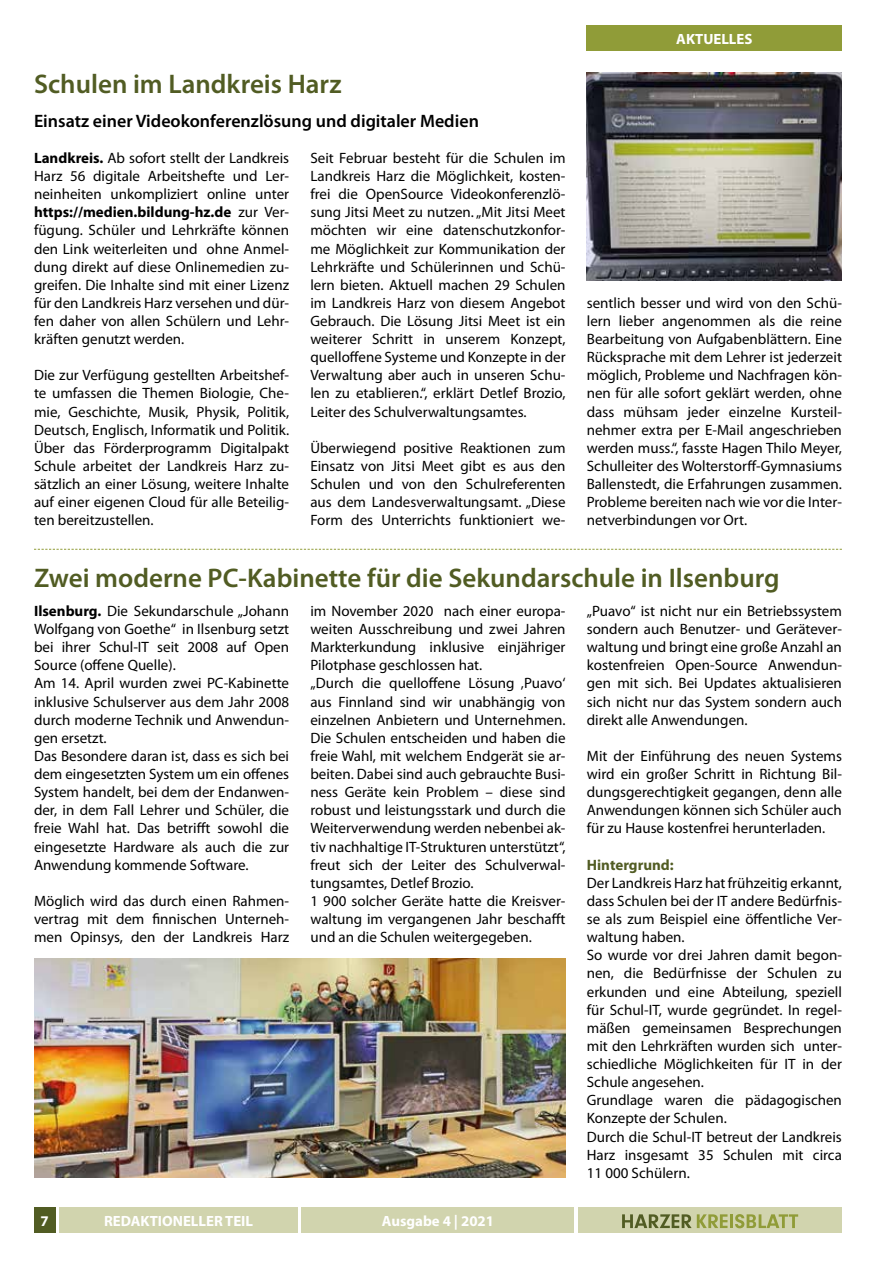
<style>
.page{position:relative;width:893px;height:1263px;background:#fff}
.page>*{position:absolute;margin:0;border:0;box-sizing:border-box;transform-origin:0 0}
.t1{font:600 27px "Myriad Pro";color:#515c23}
.t2{font:600 18px "Myriad Pro";color:#000}
.t3{font:15px/18.1px "Myriad Pro";color:#000;text-align:justify}
.t4{font:700 15px "Myriad Pro";color:#515c23}
.t5{font:700 14.85px "Myriad Pro";color:#fff}
.s1{font-weight:700}
</style>
<div class="page">
<div style="left:578px;top:1208px;width:264px;height:25px;background:#d1d4ae"></div>
<svg style="left:622px;top:1214px;width:105px;height:14px"></svg>
<hr style="left:730px;top:1214px;width:3px;height:14px;background:#909c38">
<svg style="left:735px;top:1214px;width:63px;height:14px"></svg>
<div style="left:60px;top:1208px;width:238px;height:25px;background:#d1d4ae"></div>
<div style="left:34px;top:1208px;width:21px;height:25px;background:#515c23"></div>
<div style="left:302px;top:1208px;width:272px;height:25px;background:#d1d4ae"></div>
<div style="left:587px;top:26px;width:255px;height:25px;background:#909c38"></div>
<svg style="left:34px;top:549px;width:808px;height:1px"></svg>
<img style="left:587px;top:73px;width:255px;height:208px">
<img style="left:34px;top:958px;width:532px;height:220px">
<p class="t5" style="left:676px;top:29px;width:78px">AKTUELLES</p>
<h1 class="t1" style="left:34px;top:66px;width:309px">Schulen im Landkreis Harz</h1>
<p class="t2" style="left:34px;top:109px;width:446px">Einsatz einer Videokonferenzlösung und digitaler Medien</p>
<p class="t3" style="left:34px;top:149px;width:257px"><span class="s1">Landkreis.</span> Ab sofort stellt der Landkreis Harz 56 digitale Arbeitshefte und Ler&shy;neinheiten unkompliziert online unter <span class="s1">https://medien.bildung-hz.de</span> zur Ver&shy;fügung. Schüler und Lehrkräfte können den Link weiterleiten und ohne Anmel&shy;dung direkt auf diese Onlinemedien zu&shy;greifen. Die Inhalte sind mit einer Lizenz für den Landkreis Harz versehen und dür&shy;fen daher von allen Schülern und Lehr&shy;kräften genutzt werden.</p>
<p class="t3" style="left:34px;top:366px;width:257px">Die zur Verfügung gestellten Arbeitshef&shy;te umfassen die Themen Biologie, Che&shy;mie, Geschichte, Musik, Physik, Politik, Deutsch, Englisch, Informatik und Politik.<br>Über das Förderprogramm Digitalpakt Schule arbeitet der Landkreis Harz zu&shy;sätzlich an einer Lösung, weitere Inhalte auf einer eigenen Cloud für alle Beteilig&shy;ten bereitzustellen.</p>
<p class="t3" style="left:310px;top:149px;width:257px">Seit Februar besteht für die Schulen im Landkreis Harz die Möglichkeit, kosten&shy;frei die OpenSource Videokonferenzlö&shy;sung Jitsi Meet zu nutzen. „Mit Jitsi Meet möchten wir eine datenschutzkonfor&shy;me Möglichkeit zur Kommunikation der Lehrkräfte und Schülerinnen und Schü&shy;lern bieten. Aktuell machen 29 Schulen im Landkreis Harz von diesem Angebot Gebrauch. Die Lösung Jitsi Meet ist ein weiterer Schritt in unserem Konzept, quelloffene Systeme und Konzepte in der Verwaltung aber auch in unseren Schu&shy;len zu etablieren.“, erklärt Detlef Brozio, Leiter des Schulverwaltungsamtes.</p>
<p class="t3" style="left:310px;top:438px;width:257px">Überwiegend positive Reaktionen zum Einsatz von Jitsi Meet gibt es aus den Schulen und von den Schulreferenten aus dem Landesverwaltungsamt. „Diese Form des Unterrichts funktioniert we-</p>
<p class="t3" style="left:587px;top:294px;width:257px">sentlich besser und wird von den Schü&shy;lern lieber angenommen als die reine Bearbeitung von Aufgabenblättern. Eine Rücksprache mit dem Lehrer ist jederzeit möglich, Probleme und Nachfragen kön&shy;nen für alle sofort geklärt werden, ohne dass mühsam jeder einzelne Kursteil&shy;nehmer extra per E-Mail angeschrieben werden muss.“, fasste Hagen Thilo Meyer, Schulleiter des Wolterstorff-Gymnasiums Ballenstedt, die Erfahrungen zusammen.<br>Probleme bereiten nach wie vor die Inter&shy;netverbindungen vor Ort.</p>
<h1 class="t1" style="left:34px;top:561px;width:747px">Zwei moderne PC-Kabinette für die Sekundarschule in Ilsenburg</h1>
<p class="t3" style="left:34px;top:602px;width:257px;text-align:left"><span class="s1">Ilsenburg.</span> Die Sekundarschule „Johann Wolfgang von Goethe“ in Ilsenburg setzt bei ihrer Schul-IT seit 2008 auf Open Source (offene Quelle).<br>Am 14. April wurden zwei PC-Kabinette inklusive Schulserver aus dem Jahr 2008 durch moderne Technik und Anwendun&shy;gen ersetzt.<br>Das Besondere daran ist, dass es sich bei dem eingesetzten System um ein offenes System handelt, bei dem der Endanwen&shy;der, in dem Fall Lehrer und Schüler, die freie Wahl hat. Das betrifft sowohl die eingesetzte Hardware als auch die zur Anwendung kommende Software.</p>
<p class="t3" style="left:34px;top:891px;width:257px">Möglich wird das durch einen Rahmen&shy;vertrag mit dem finnischen Unterneh&shy;men Opinsys, den der Landkreis Harz</p>
<p class="t3" style="left:310px;top:602px;width:257px;text-align:left">im November 2020 nach einer europa&shy;weiten Ausschreibung und zwei Jahren Markterkundung inklusive einjähriger Pilotphase geschlossen hat.<br>„Durch die quelloffene Lösung ‚Puavo‘ aus Finnland sind wir unabhängig von einzelnen Anbietern und Unternehmen.<br>Die Schulen entscheiden und haben die freie Wahl, mit welchem Endgerät sie ar&shy;beiten. Dabei sind auch gebrauchte Busi&shy;ness Geräte kein Problem – diese sind robust und leistungsstark und durch die Weiterverwendung werden nebenbei ak&shy;tiv nachhaltige IT-Strukturen unterstützt“, freut sich der Leiter des Schulverwal&shy;tungsamtes, Detlef Brozio.<br>1 900 solcher Geräte hatte die Kreisver&shy;waltung im vergangenen Jahr beschafft und an die Schulen weitergegeben.</p>
<p class="t3" style="left:587px;top:602px;width:257px">„Puavo“ ist nicht nur ein Betriebssystem sondern auch Benutzer- und Gerätever&shy;waltung und bringt eine große Anzahl an kostenfreien Open-Source Anwendun&shy;gen mit sich. Bei Updates aktualisieren sich nicht nur das System sondern auch direkt alle Anwendungen.</p>
<p class="t3" style="left:587px;top:747px;width:257px">Mit der Einführung des neuen Systems wird ein großer Schritt in Richtung Bil&shy;dungsgerechtigkeit gegangen, denn alle Anwendungen können sich Schüler auch für zu Hause kostenfrei herunterladen.</p>
<p class="t4" style="left:587px;top:855px;width:88px">Hintergrund:</p>
<p class="t3" style="left:587px;top:873px;width:257px;text-align:left">Der Landkreis Harz hat frühzeitig erkannt, dass Schulen bei der IT andere Bedürfnis&shy;se als zum Beispiel eine öffentliche Ver&shy;waltung haben.<br>So wurde vor drei Jahren damit begon&shy;nen, die Bedürfnisse der Schulen zu erkunden und eine Abteilung, speziell für Schul-IT, wurde gegründet. In regel&shy;mäßen gemeinsamen Besprechungen mit den Lehrkräften wurden sich unter&shy;schiedliche Möglichkeiten für IT in der Schule angesehen.<br>Grundlage waren die pädagogischen Konzepte der Schulen.<br>Durch die Schul-IT betreut der Landkreis Harz insgesamt 35 Schulen mit circa 11 000 Schülern.</p>
<p class="t5" style="left:41px;top:1211px;width:10px">7</p>
<p class="t5" style="left:104px;top:1211px;width:150px">REDAKTIONELLER TEIL</p>
<p class="t5" style="left:382px;top:1211px;width:114px">Ausgabe 4 | 2021</p>
</div>
